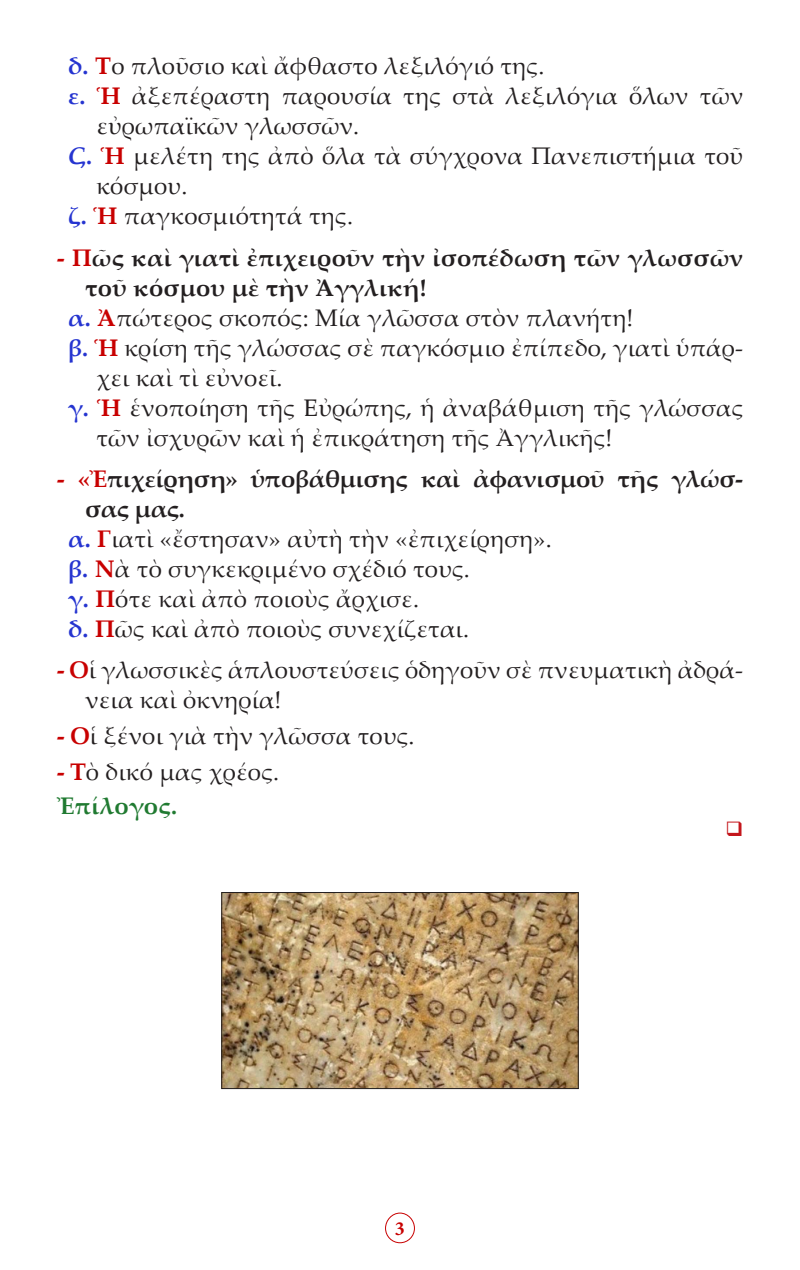
<style>
.page{position:relative;width:800px;height:1270px;background:#fff}
.page>*{position:absolute;margin:0;border:0;box-sizing:border-box;transform-origin:0 0}
.t1{font:24px/30px "Palatino Linotype";letter-spacing:.01em;color:#231f20}
.t2{font:700 24px/30px "Palatino Linotype";letter-spacing:.01em;color:#231f20}
.t3{font:700 24px/30px "Palatino Linotype";letter-spacing:-.01em;color:#231f20}
.t4{font:700 24px "Palatino Linotype";letter-spacing:.01em;color:#207a31}
.t5{font:700 20px "Minion Pro";color:#c80000}
.s1{font-weight:700;color:#2534d0}
.s2{font-weight:700;color:#c80000}
.s3{color:#c80000}
</style>
<div class="page">
<div style="left:385px;top:1213px;width:30px;height:30px;border:1px solid #c80000;border-radius:50%"></div>
<img style="left:223px;top:894px;width:354px;height:193px">
<div style="left:221px;top:892px;width:358px;height:197px;border:1px solid #231f20"></div>
<p class="t1" style="left:68px;top:50px;width:478px"><span class="s1">δ.</span> <span class="s2">Τ</span>ο πλοῦσιο καὶ ἄφθαστο λεξιλόγιό της.</p>
<p class="t1" style="left:96px;top:80px;width:648px;text-indent:-28px"><span class="s1">ε.</span> <span class="s2">Ἡ</span> ἀξεπέραστη παρουσία της στὰ λεξιλόγια ὅλων τῶν εὐρωπαϊκῶν γλωσσῶν.</p>
<p class="t1" style="left:96px;top:140px;width:648px;text-indent:-28px"><span class="s1">Ϛ.</span> <span class="s2">Ἡ</span> μελέτη της ἀπὸ ὅλα τὰ σύγχρονα Πανεπιστήμια τοῦ κόσμου.</p>
<p class="t1" style="left:68px;top:200px;width:286px"><span class="s1">ζ.</span> <span class="s2">Ἡ</span> παγκοσμιότητά της.</p>
<p class="t2" style="left:85px;top:242px;width:660px;text-indent:-28px"><span class="s3">- Π</span>ῶς καὶ γιατὶ ἐπιχειροῦν τὴν ἰσοπέδωση τῶν γλωσσῶν τοῦ κόσμου μὲ τὴν Ἀγγλική!</p>
<p class="t1" style="left:68px;top:302px;width:567px"><span class="s1">α.</span> <span class="s2">Ἀ</span>πώτερος σκοπός: Mία γλῶσσα στὸν πλανήτη!</p>
<p class="t1" style="left:96px;top:332px;width:648px;text-indent:-28px"><span class="s1">β.</span> <span class="s2">Ἡ</span> κρίση τῆς γλώσσας σὲ παγκόσμιο ἐπίπεδο, γιατὶ ὑπάρ&shy;χει καὶ τὶ εὐνοεῖ.</p>
<p class="t1" style="left:96px;top:392px;width:648px;text-indent:-28px"><span class="s1">γ.</span> <span class="s2">Ἡ</span> ἑνοποίηση τῆς Eὐρώπης, ἡ ἀναβάθμιση τῆς γλώσσας τῶν ἰσχυρῶν καὶ ἡ ἐπικράτηση τῆς Ἀγγλικῆς!</p>
<p class="t3" style="left:85px;top:463px;width:660px;text-indent:-28px"><span class="s3">- «Ἐ</span>πιχείρηση» ὑποβάθμισης καὶ ἀφανισμοῦ τῆς γλώσ&shy;σας μας.</p>
<p class="t1" style="left:68px;top:523px;width:485px"><span class="s1">α.</span> <span class="s2">Γ</span>ιατὶ «ἔστησαν» αὐτὴ τὴν «ἐπιχείρηση».</p>
<p class="t1" style="left:68px;top:553px;width:403px"><span class="s1">β.</span> <span class="s2">Ν</span>ὰ τὸ συγκεκριμένο σχέδιό τους.</p>
<p class="t1" style="left:68px;top:583px;width:353px"><span class="s1">γ.</span> <span class="s2">Π</span>ότε καὶ ἀπὸ ποιοὺς ἄρχισε.</p>
<p class="t1" style="left:68px;top:613px;width:403px"><span class="s1">δ.</span> <span class="s2">Π</span>ῶς καὶ ἀπὸ ποιοὺς συνεχίζεται.</p>
<p class="t1" style="left:85px;top:654px;width:660px;text-indent:-28px"><span class="s2">- Ο</span>ἱ γλωσσικὲς ἁπλουστεύσεις ὁδηγοῦν σὲ πνευματικὴ ἀδρά&shy;νεια καὶ ὀκνηρία!</p>
<p class="t1" style="left:57px;top:720px;width:359px"><span class="s2">- Ο</span>ἱ ξένοι γιὰ τὴν γλῶσσα τους.</p>
<p class="t1" style="left:57px;top:756px;width:224px"><span class="s2">- Τ</span>ὸ δικό μας χρέος.</p>
<p class="t4" style="left:57px;top:789px;width:122px">Ἐπίλογος.</p>
<p class="t5" style="left:395px;top:1214px;width:11px">3</p>
</div>
